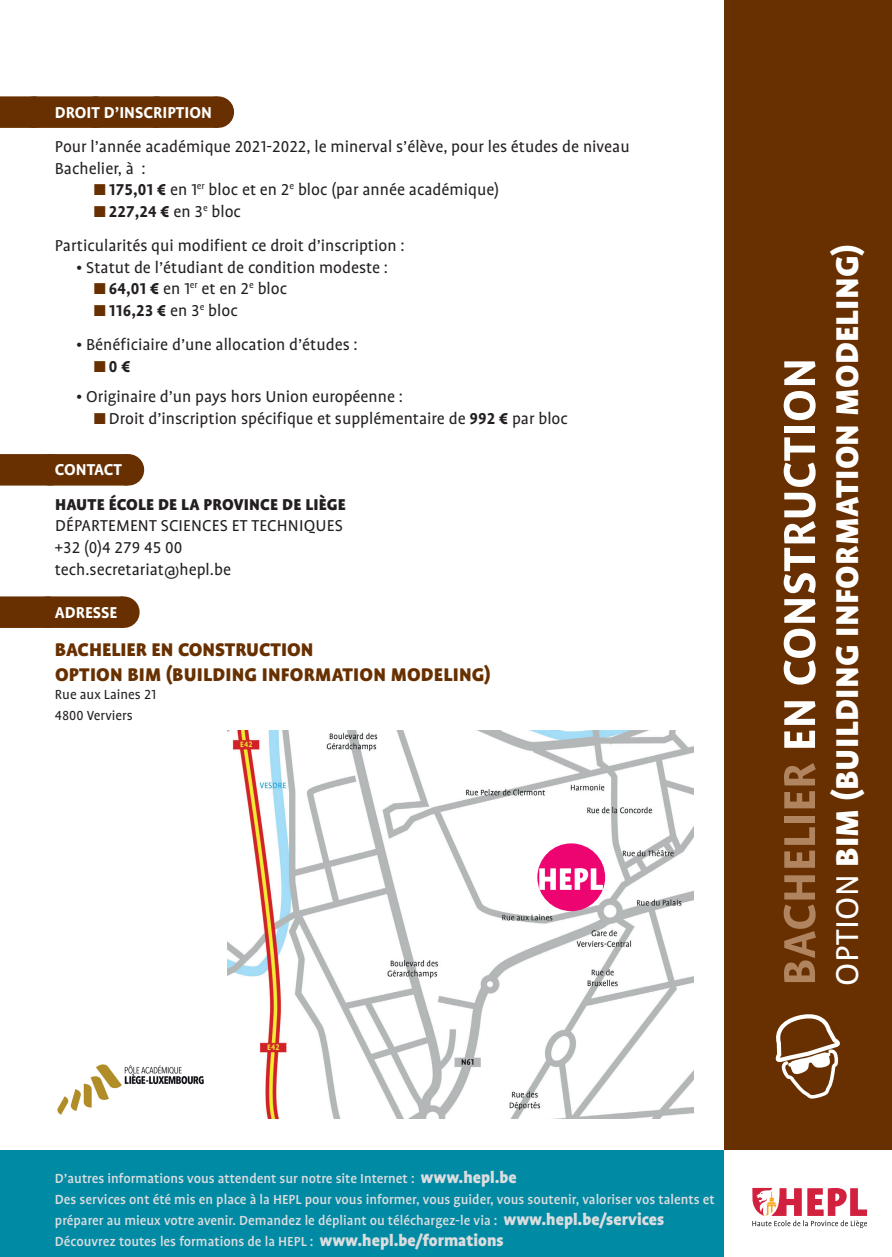
<style>
.page{position:relative;width:892px;height:1257px;background:#fff}
.page>*{position:absolute;margin:0;border:0;box-sizing:border-box;transform-origin:0 0}
.t1{font:700 51px "Profile OT";letter-spacing:.01em;color:#fff}
.t2{font:900 36px "Profile OT";letter-spacing:.01em;color:#fff}
.t3{font:900 21px/25.2px "Profile OT";letter-spacing:.01em;color:#683000}
.t4{font:18px/21.6px "Profile OT";color:#231f20}
.t5{font:700 18px "Profile OT";color:#fff}
.t6{font:900 18px "Profile OT";letter-spacing:.01em;color:#231f20}
.t7{font:700 18px "Profile OT";color:#231f20}
.t8{font:500 15px/21px "Profile OT";color:#dcdddf}
.t9{font:15px/21.6px "Profile OT";color:#231f20}
.s1{color:#683000}
.s2{font-weight:700}
.s3{font-weight:400;color:#683000}
.s4{font-weight:400}
.s5{color:#b0845f}
.s6{font-weight:900;font-size:18px}
</style>
<div class="page">
<div style="left:723px;top:0;width:168px;height:1150px;background:#683000"></div>
<svg style="left:752px;top:1188px;width:114px;height:40px"></svg>
<div style="left:0;top:1150px;width:723px;height:107px;background:#008aa4"></div>
<div style="left:0;top:96px;width:217px;height:32px;background:#683000"></div>
<svg style="left:34px;top:96px;width:153px;height:32px"></svg>
<hr style="left:217px;top:96px;width:1px;height:32px;background:#683000">
<div style="left:0;top:454px;width:127px;height:32px;background:#683000"></div>
<svg style="left:50px;top:454px;width:39px;height:32px"></svg>
<hr style="left:127px;top:454px;width:1px;height:32px;background:#683000">
<div style="left:0;top:596px;width:123px;height:32px;background:#683000"></div>
<svg style="left:48px;top:596px;width:37px;height:32px"></svg>
<hr style="left:123px;top:596px;width:1px;height:32px;background:#683000">
<svg style="left:775px;top:1014px;width:64px;height:85px"></svg>
<img style="left:57px;top:1064px;width:147px;height:51px">
<img style="left:227px;top:731px;width:466px;height:388px">
<div style="left:537px;top:843px;width:68px;height:68px;background:#ed0471;border-radius:50%"></div>
<svg style="left:539px;top:868px;width:63px;height:22px"></svg>
<p class="t5" style="left:55px;top:102px;width:158px">DROIT D’INSCRIPTION</p>
<p class="t4" style="left:55px;top:136px;width:576px">Pour l’année académique 2021-2022, le minerval s’élève, pour les études de niveau<br>Bachelier, à :</p>
<p class="t4" style="left:93px;top:179px;width:407px"><span class="s1">▪</span><span class="s2">175,01 €</span> en 1<sup>er</sup> bloc et en 2<sup>e</sup> bloc (par année académique)</p>
<p class="t4" style="left:55px;top:194px;width:351px;line-height:34.3px;text-indent:38px"><span class="s1">▪</span><span class="s2">227,24 €</span> en 3<sup>e</sup> bloc<br>Particularités qui modifient ce droit d’inscription :</p>
<p class="t4" style="left:76px;top:257px;width:313px">• Statut de l’étudiant de condition modeste :</p>
<p class="t4" style="left:93px;top:278px;width:195px"><span class="s1">▪</span><span class="s2">64,01 €</span> en 1<sup>er</sup> et en 2<sup>e</sup> bloc</p>
<p class="t7" style="left:93px;top:300px;width:146px"><span class="s3">▪</span>116,23 € <span class="s4">en 3</span><sup>e</sup> <span class="s4">bloc</span></p>
<p class="t4" style="left:76px;top:334px;width:283px">• Bénéficiaire d’une allocation d’études :</p>
<p class="t7" style="left:93px;top:356px;width:39px"><span class="s3">▪</span>0 €</p>
<p class="t4" style="left:76px;top:386px;width:328px">• Originaire d’un pays hors Union européenne :</p>
<p class="t4" style="left:93px;top:408px;width:476px"><span class="s1">▪</span>Droit d’inscription spécifique et supplémentaire de <span class="s2">992 €</span> par bloc</p>
<p class="t5" style="left:55px;top:460px;width:68px">CONTACT</p>
<p class="t6" style="left:55px;top:494px;width:292px">HAUTE ÉCOLE DE LA PROVINCE DE LIÈGE</p>
<p class="t4" style="left:55px;top:515px;width:289px">DÉPARTEMENT SCIENCES ET TECHNIQUES +32 (0)4 279 45 00 tech.secretariat@hepl.be</p>
<p class="t5" style="left:55px;top:602px;width:64px">ADRESSE</p>
<p class="t3" style="left:55px;top:637px;width:437px">BACHELIER EN CONSTRUCTION<br>OPTION BIM (BUILDING INFORMATION MODELING)</p>
<p class="t9" style="left:55px;top:684px;width:103px">Rue aux Laines 21<br>4800 Verviers</p>
<h1 class="t1" style="left:770px;top:986px;width:629px;rotate:-90deg"><span class="s5">BACHELIER</span> EN CONSTRUCTION</h1>
<h2 class="t2" style="left:826px;top:986px;width:744px;rotate:-90deg"><span class="s4">OPTION</span> BIM (BUILDING INFORMATION MODELING)</h2>
<p class="t8" style="left:55px;top:1168px;width:661px">D’autres informations vous attendent sur notre site Internet : <span class="s6">www.hepl.be<br></span>Des services ont été mis en place à la HEPL pour vous informer, vous guider, vous soutenir, valoriser vos talents et préparer au mieux votre avenir. Demandez le dépliant ou téléchargez-le via : <span class="s6">www.hepl.be/services </span>Découvrez toutes les formations de la HEPL : <span class="s6">www.hepl.be/formations</span></p>
</div>
